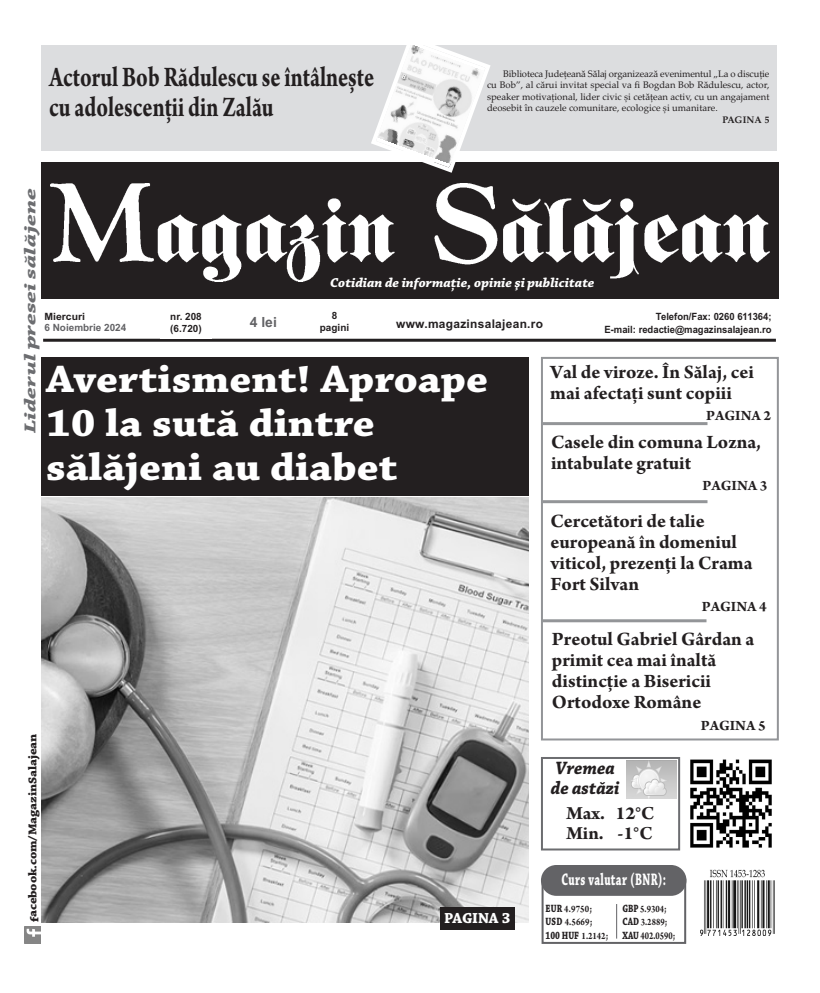
<style>
.page{position:relative;width:820px;height:993px;background:#fff}
.page>*{position:absolute;margin:0;border:0;box-sizing:border-box;transform-origin:0 0}
.t1{font:700 40px/44px "Chaparral Pro";color:#fff;scale:1.1 1}
.t2{font:700 30px/30px "Arno Pro";color:#231f20;scale:.75 1}
.t3{font:700 20px/21px "Arno Pro";color:#231f20}
.t4{font:700 19.5px/20.5px "Arno Pro";color:#231f20}
.t5{font:italic 700 18.9px/19.2px "Chaparral Pro";color:#231f20;scale:.94 1}
.t6{font:700 17.5px "Chaparral Pro";letter-spacing:.035em;color:#fff;scale:.62 1}
.t7{font:italic 700 16.6px "Chaparral Pro";color:#6c6d70;scale:1.5 1}
.t8{font:700 15.3px "Chaparral Pro";letter-spacing:-.01em;color:#fff}
.t9{font:700 15px "Arno Pro";color:#231f20}
.t10{font:700 14px "Arial";color:#636366}
.t11{font:italic 700 13.6px "Chaparral Pro";color:#fff}
.t12{font:700 12px "Chaparral Pro";letter-spacing:-.01em;color:#231f20;scale:1.11 1}
.t13{font:700 12px "Arial";letter-spacing:.025em;color:#231f20}
.t14{font:700 11.1px "Chaparral Pro";letter-spacing:-.005em;color:#231f20;scale:.77 1}
.t15{font:700 11.1px "Arno Pro";color:#231f20;scale:.76 1}
.t16{font:700 10.5px/13.3px "Arno Pro";letter-spacing:.005em;color:#231f20;scale:.82 1}
.t17{font:700 10.5px/13.3px "Arno Pro";letter-spacing:.005em;color:#231f20;scale:.83 1}
.t18{font:700 10px/12.5px "Arial";color:#231f20;text-align:right;scale:.95 1}
.t19{font:700 10px/12px "Arial";color:#231f20;text-align:center}
.t20{font:700 10px "Arial";color:#636366}
.t21{font:700 10px "Arial";color:#231f20;scale:1.04 1}
.t22{font:9.5px/11.5px "Palatino Linotype";color:#231f20;text-align:justify}
.t23{font:700 9.5px "Palatino Linotype";letter-spacing:.015em;color:#231f20}
.s1{font-family:"Chaparral Pro";font-size:11.1px}
.s2{font-size:11.1px}
.s3{font-family:"Arno Pro";font-size:10.5px}
.s4{font-family:"Arno Pro"}
.s5{font-family:"Chaparral Pro"}
</style>
<div class="page">
<img style="left:24px;top:926px;width:17px;height:17px">
<hr style="left:43px;top:338px;width:732px;height:3px;background:#231f20">
<div style="left:41px;top:162px;width:737px;height:137px;background:#231f20"></div>
<img style="left:51px;top:183px;width:718px;height:98px">
<div style="left:540px;top:357px;width:238px;height:383px;border:2px solid #939598"></div>
<hr style="left:542px;top:422px;width:165px;height:3px;background:#939598">
<hr style="left:542px;top:500px;width:165px;height:3px;background:#939598">
<hr style="left:541px;top:619px;width:165px;height:3px;background:#939598">
<div style="left:541px;top:878px;width:145px;height:65px;border:2px solid #636366"></div>
<div style="left:540px;top:864px;width:146px;height:31px;background:#636366;border-radius:15px"></div>
<hr style="left:616px;top:903px;width:1px;height:35px;background:#636366">
<img style="left:700px;top:869px;width:74px;height:66px">
<div style="left:540px;top:756px;width:140px;height:94px;border:2px solid #6c6d70"></div>
<img style="left:626px;top:760px;width:50px;height:37px">
<img style="left:690px;top:759px;width:82px;height:89px">
<div style="left:471px;top:45px;width:304px;height:105px;background:#dcdddf"></div>
<div style="left:41px;top:45px;width:437px;height:105px;background:#dcdddf"></div>
<svg style="left:368px;top:45px;width:125px;height:128px"></svg>
<div style="left:41px;top:357px;width:487px;height:138px;background:#231f20"></div>
<img style="left:41px;top:497px;width:487px;height:425px">
<div style="left:440px;top:906px;width:74px;height:23px;background:#231f20"></div>
<h2 class="t2" style="left:49px;top:65px;width:434px">Actorul Bob Rădulescu se întâlnește cu adolescenții din Zalău</h2>
<p class="t22" style="left:487px;top:69px;width:284px;text-indent:16px">Biblioteca Judeţeană Sălaj organizează evenimentul „La o discuţie cu Bob”, al cărui invitat special va fi Bogdan Bob Rădulescu, actor, speaker motivaţional, lider civic și cetăţean activ, cu un angajament deosebit în cauzele comunitare, ecologice și umanitare.</p>
<p class="t23" style="left:722px;top:114px;width:49px">PAGINA 5</p>
<p class="t7" style="left:20px;top:433px;width:165px;rotate:-90deg">Liderul presei sălăjene</p>
<p class="t11" style="left:330px;top:274px;width:266px">Cotidian de informaţie, opinie şi publicitate</p>
<p class="t10" style="left:250px;top:317px;width:29px">4 lei</p>
<p class="t19" style="left:320px;top:310px;width:31px">8 pagini</p>
<p class="t21" style="left:44px;top:312px;width:41px">Miercuri</p>
<p class="t20" style="left:44px;top:323px;width:83px">6 Noiembrie 2024</p>
<p class="t18" style="left:604px;top:311px;width:177px">Telefon/Fax: 0260 611364;<br>E-mail: redactie@magazinsalajean.ro</p>
<p class="t19" style="left:170px;top:312px;width:33px;line-height:11.1px;text-align:left">nr. 208 (6.720)</p>
<p class="t13" style="left:396px;top:319px;width:148px">www.magazinsalajean.ro</p>
<p class="t3" style="left:550px;top:363px;width:205px">Val de viroze. În Sălaj, cei mai afectați sunt copiii</p>
<p class="t9" style="left:706px;top:409px;width:66px">PAGINA 2</p>
<h1 class="t1" style="left:46px;top:361px;width:403px">Avertisment! Aproape<br>10 la sută dintre sălăjeni au diabet</h1>
<p class="t3" style="left:550px;top:433px;width:211px">Casele din comuna Lozna, intabulate gratuit</p>
<p class="t9" style="left:702px;top:480px;width:66px">PAGINA 3</p>
<p class="t3" style="left:550px;top:512px;width:204px">Cercetători de talie europeană în domeniul viticol, prezenți la Crama<br>Fort Silvan</p>
<p class="t9" style="left:701px;top:601px;width:66px">PAGINA 4</p>
<p class="t12" style="left:28px;top:921px;width:171px;rotate:-90deg">facebook.com/MagazinSalajean</p>
<p class="t8" style="left:444px;top:912px;width:68px">PAGINA 3</p>
<p class="t3" style="left:551px;top:630px;width:204px">Preotul Gabriel Gârdan a primit cea mai înaltă distincție a Bisericii<br>Ortodoxe Române</p>
<p class="t9" style="left:700px;top:719px;width:66px">PAGINA 5</p>
<p class="t5" style="left:550px;top:758px;width:75px">Vremea de astăzi</p>
<p class="t4" style="left:566px;top:804px;width:89px">Max. 12°C<br>Min. -1°C</p>
<p class="t6" style="left:561px;top:872px;width:170px">Curs valutar (BNR):</p>
<p class="t17" style="left:545px;top:902px;width:58px"><span class="s1">EUR</span> 4.9750<span class="s2">;<br></span><span class="s1">USD</span> 4.5669<span class="s2">;</span></p>
<p class="t14" style="left:545px;top:930px;width:83px">100 HUF <span class="s3">1.2142</span><span class="s4">;</span></p>
<p class="t16" style="left:622px;top:902px;width:56px"><span class="s1">GBP</span> 5.9304<span class="s2">;<br></span><span class="s1">CAD</span> 3.2889<span class="s2">;</span></p>
<p class="t15" style="left:622px;top:931px;width:71px"><span class="s5">XAU</span> 402.0590;</p>
</div>
